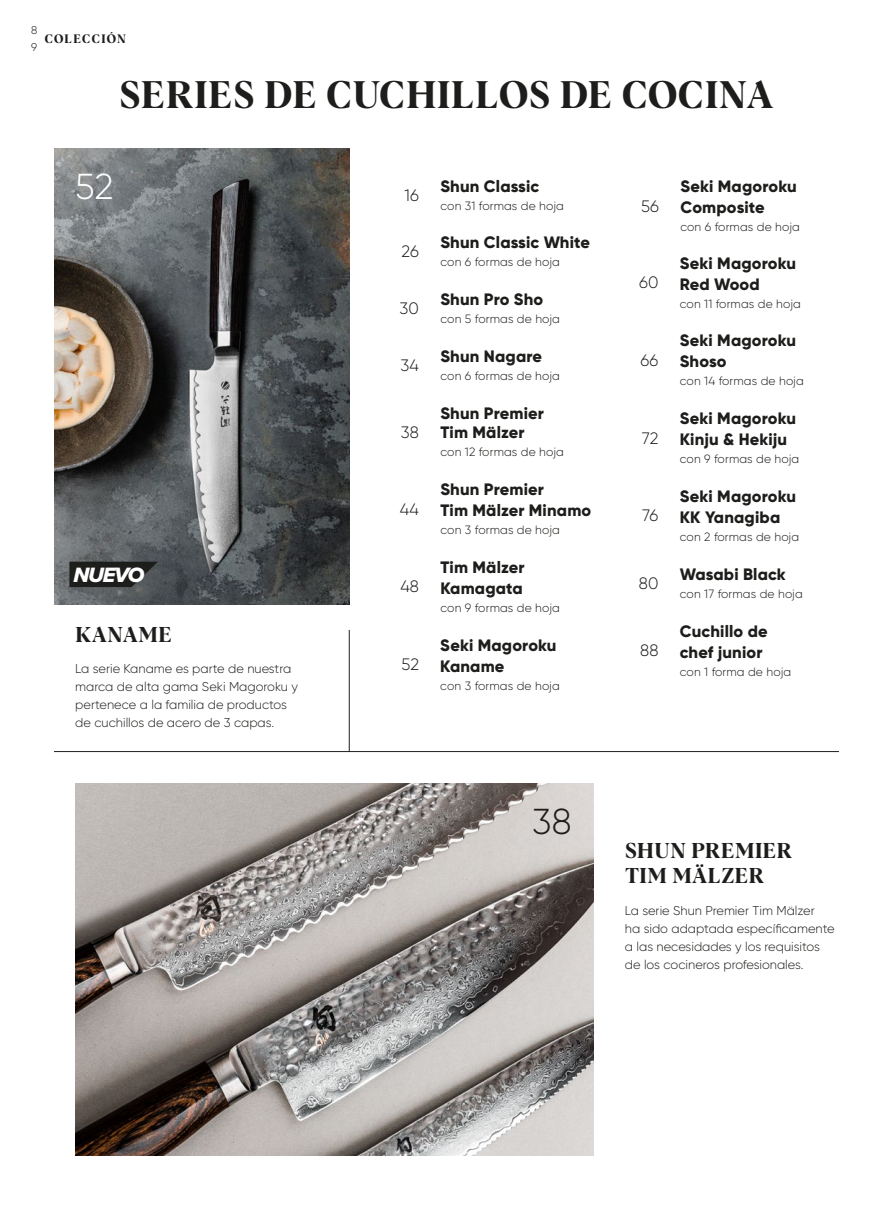
<style>
.page{position:relative;width:893px;height:1221px;background:#fff}
.page>*{position:absolute;margin:0;border:0;box-sizing:border-box;transform-origin:0 0}
.t1{font:37.5px "Albra Semi";letter-spacing:.025em;color:#1d1d1b}
.t2{font:300 36px "Gilroy";color:#1d1d1b}
.t3{font:300 36px "Gilroy";color:#fff}
.t4{font:21.45px "Proxima Nova Extrabld It";letter-spacing:-.06em;color:#fff}
.t5{font:21px/25.2px "Albra Semi";letter-spacing:.025em;color:#1d1d1b}
.t6{font:800 16.5px/21px "Gilroy";letter-spacing:.01em;color:#1d1d1b}
.t7{font:300 16.5px "Gilroy";letter-spacing:.01em;color:#1d1d1b}
.t8{font:300 12.75px/18px "Gilroy";color:#1d1d1b}
.t9{font:300 12px "Gilroy";letter-spacing:.01em;color:#1d1d1b}
.t10{font:12px "Albra Semi";letter-spacing:.095em;color:#1d1d1b}
.t11{font:300 11.25px/16.5px "Gilroy";color:#1d1d1b}
</style>
<div class="page">
<img style="left:75px;top:783px;width:518px;height:372px">
<img style="left:54px;top:149px;width:296px;height:455px">
<svg style="left:69px;top:561px;width:89px;height:26px;background:#262727"></svg>
<hr style="left:54px;top:751px;width:785px;height:1px;background:#1d1d1b">
<hr style="left:349px;top:630px;width:1px;height:122px;background:#1d1d1b">
<p class="t11" style="left:31px;top:22px;width:8px">8<br>9</p>
<p class="t10" style="left:45px;top:30px;width:83px">COLECCIÓN</p>
<h1 class="t1" style="left:119px;top:68px;width:656px">SERIES DE CUCHILLOS DE COCINA</h1>
<h2 class="t3" style="left:75px;top:164px;width:40px">52</h2>
<h3 class="t4" style="left:74px;top:558px;width:72px">NUEVO</h3>
<p class="t5" style="left:75px;top:620px;width:98px">KANAME</p>
<p class="t8" style="left:75px;top:659px;width:224px">La serie Kaname es parte de nuestra marca de alta gama Seki Magoroku y pertenece a la familia de productos de cuchillos de acero de 3 capas.</p>
<p class="t7" style="left:405px;top:185px;width:16px">16</p>
<p class="t7" style="left:402px;top:241px;width:19px">26</p>
<p class="t7" style="left:400px;top:298px;width:21px">30</p>
<p class="t7" style="left:400px;top:355px;width:20px">34</p>
<p class="t7" style="left:401px;top:421px;width:20px">38</p>
<p class="t7" style="left:400px;top:499px;width:21px">44</p>
<p class="t7" style="left:400px;top:576px;width:20px">48</p>
<p class="t7" style="left:402px;top:654px;width:19px">52</p>
<p class="t6" style="left:440px;top:175px;width:100px">Shun Classic</p>
<p class="t9" style="left:440px;top:198px;width:125px">con 31 formas de hoja</p>
<p class="t6" style="left:440px;top:232px;width:151px">Shun Classic White</p>
<p class="t9" style="left:440px;top:255px;width:121px">con 6 formas de hoja</p>
<p class="t6" style="left:440px;top:288px;width:104px">Shun Pro Sho</p>
<p class="t9" style="left:440px;top:311px;width:121px">con 5 formas de hoja</p>
<p class="t6" style="left:440px;top:345px;width:103px">Shun Nagare</p>
<p class="t9" style="left:440px;top:368px;width:121px">con 6 formas de hoja</p>
<p class="t6" style="left:440px;top:403px;width:105px;line-height:19.8px">Shun Premier<br>Tim Mälzer</p>
<p class="t9" style="left:440px;top:445px;width:125px">con 12 formas de hoja</p>
<p class="t6" style="left:440px;top:478px;width:152px">Shun Premier<br>Tim Mälzer Minamo</p>
<p class="t9" style="left:440px;top:522px;width:121px">con 3 formas de hoja</p>
<p class="t6" style="left:440px;top:556px;width:86px">Tim Mälzer<br>Kamagata</p>
<p class="t9" style="left:440px;top:600px;width:121px">con 9 formas de hoja</p>
<p class="t6" style="left:440px;top:634px;width:118px">Seki Magoroku<br>Kaname</p>
<p class="t9" style="left:440px;top:678px;width:121px">con 3 formas de hoja</p>
<p class="t7" style="left:641px;top:196px;width:19px">56</p>
<p class="t7" style="left:639px;top:272px;width:21px">60</p>
<p class="t7" style="left:641px;top:350px;width:19px">66</p>
<p class="t7" style="left:642px;top:428px;width:18px">72</p>
<p class="t7" style="left:642px;top:505px;width:18px">76</p>
<p class="t7" style="left:639px;top:572px;width:21px">80</p>
<p class="t7" style="left:640px;top:640px;width:20px">88</p>
<p class="t6" style="left:680px;top:176px;width:118px">Seki Magoroku<br>Composite</p>
<p class="t9" style="left:680px;top:219px;width:121px">con 6 formas de hoja</p>
<p class="t6" style="left:680px;top:252px;width:118px">Seki Magoroku<br>Red Wood</p>
<p class="t9" style="left:680px;top:296px;width:123px">con 11 formas de hoja</p>
<p class="t6" style="left:680px;top:330px;width:118px">Seki Magoroku<br>Shoso</p>
<p class="t9" style="left:680px;top:374px;width:126px">con 14 formas de hoja</p>
<p class="t6" style="left:680px;top:408px;width:118px">Seki Magoroku<br>Kinju &amp; Hekiju</p>
<p class="t9" style="left:680px;top:451px;width:121px">con 9 formas de hoja</p>
<p class="t6" style="left:680px;top:485px;width:118px">Seki Magoroku<br>KK Yanagiba</p>
<p class="t9" style="left:680px;top:529px;width:121px">con 2 formas de hoja</p>
<p class="t6" style="left:680px;top:563px;width:107px">Wasabi Black</p>
<p class="t9" style="left:680px;top:586px;width:125px">con 17 formas de hoja</p>
<p class="t6" style="left:680px;top:620px;width:90px">Cuchillo de chef junior</p>
<p class="t9" style="left:680px;top:664px;width:113px">con 1 forma de hoja</p>
<h2 class="t2" style="left:532px;top:799px;width:41px">38</h2>
<p class="t5" style="left:625px;top:836px;width:169px">SHUN PREMIER<br>TIM MÄLZER</p>
<p class="t8" style="left:625px;top:901px;width:211px">La serie Shun Premier Tim Mälzer<br>ha sido adaptada específicamente a las necesidades y los requisitos de los cocineros profesionales.</p>
</div>
